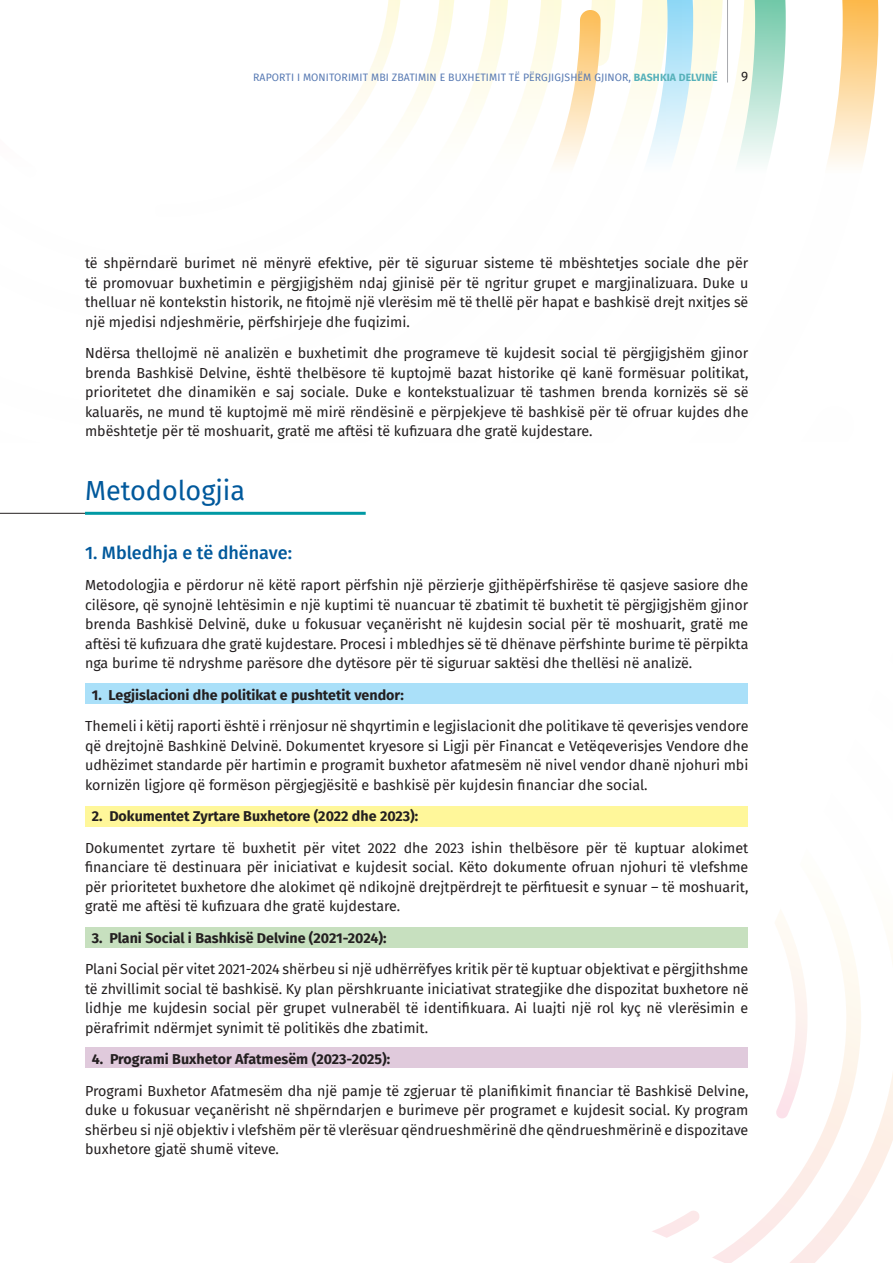
<style>
.page{position:relative;width:893px;height:1263px;background:#fff}
.page>*{position:absolute;margin:0;border:0;box-sizing:border-box;transform-origin:0 0}
.tit_1_ok{font:27px "Fira Sans";color:#01599c}
.tit_2_ok{font:500 18px "Fira Sans";color:#01599c}
.t1{font:14.25px/19.5px "Fira Sans";color:#231f20;text-align:justify}
.List_Paragraph{font:700 14.25px "Fira Sans";color:#231f20}
.t2{font:13.5px "Fira Sans";color:#231f20}
.t3{font:10.5px "Fira Sans";letter-spacing:.01em;color:#587ab3}
.s1{font-weight:700;color:#56b1ba}
</style>
<div class="page">
<svg style="left:827px;top:0;width:51px;height:165px"></svg>
<svg style="left:693px;top:0;width:93px;height:163px"></svg>
<svg style="left:438px;top:0;width:255px;height:160px"></svg>
<svg style="left:346px;top:10px;width:255px;height:155px"></svg>
<hr style="left:727px;top:0;width:1px;height:83px;background:#a8a9ad">
<svg style="left:712px;top:937px;width:181px;height:326px"></svg>
<svg style="left:700px;top:826px;width:140px;height:293px"></svg>
<svg style="left:642px;top:826px;width:58px;height:412px"></svg>
<svg style="left:867px;top:937px;width:26px;height:117px"></svg>
<div style="left:85px;top:683px;width:663px;height:20px;background:#aae0f9"></div>
<div style="left:85px;top:806px;width:663px;height:20px;background:#fff79a"></div>
<div style="left:85px;top:927px;width:663px;height:21px;background:#c7e0bf"></div>
<div style="left:85px;top:1047px;width:663px;height:21px;background:#e0cadc"></div>
<hr style="left:0;top:513px;width:306px;height:1px;background:#231f20">
<hr style="left:85px;top:512px;width:281px;height:3px;background:#0099a4">
<p class="t3" style="left:253px;top:70px;width:466px">RAPORTI I MONITORIMIT MBI ZBATIMIN E BUXHETIMIT TË PËRGJIGJSHËM GJINOR, <span class="s1">BASHKIA DELVINË</span></p>
<p class="t2" style="left:741px;top:66px;width:9px">9</p>
<p class="t1" style="left:85px;top:253px;width:665px">të shpërndarë burimet në mënyrë efektive, për të siguruar sisteme të mbështetjes sociale dhe për të promovuar buxhetimin e përgjigjshëm ndaj gjinisë për të ngritur grupet e margjinalizuara. Duke u thelluar në kontekstin historik, ne fitojmë një vlerësim më të thellë për hapat e bashkisë drejt nxitjes së një mjedisi ndjeshmërie, përfshirjeje dhe fuqizimi.</p>
<p class="t1" style="left:85px;top:343px;width:665px">Ndërsa thellojmë në analizën e buxhetimit dhe programeve të kujdesit social të përgjigjshëm gjinor brenda Bashkisë Delvine, është thelbësore të kuptojmë bazat historike që kanë formësuar politikat, prioritetet dhe dinamikën e saj sociale. Duke e kontekstualizuar të tashmen brenda kornizës së së kaluarës, ne mund të kuptojmë më mirë rëndësinë e përpjekjeve të bashkisë për të ofruar kujdes dhe mbështetje për të moshuarit, gratë me aftësi të kufizuara dhe gratë kujdestare.</p>
<p class="tit_1_ok" style="left:85px;top:470px;width:162px">Metodologjia</p>
<p class="tit_2_ok" style="left:85px;top:538px;width:208px">1. Mbledhja e të dhënave:</p>
<p class="t1" style="left:85px;top:575px;width:665px">Metodologjia e përdorur në këtë raport përfshin një përzierje gjithëpërfshirëse të qasjeve sasiore dhe cilësore, që synojnë lehtësimin e një kuptimi të nuancuar të zbatimit të buxhetit të përgjigjshëm gjinor brenda Bashkisë Delvinë, duke u fokusuar veçanërisht në kujdesin social për të moshuarit, gratë me aftësi të kufizuara dhe gratë kujdestare. Procesi i mbledhjes së të dhënave përfshinte burime të përpikta nga burime të ndryshme parësore dhe dytësore për të siguruar saktësi dhe thellësi në analizë.</p>
<p class="List_Paragraph" style="left:92px;top:682px;width:314px">1. Legjislacioni dhe politikat e pushtetit vendor:</p>
<p class="t1" style="left:85px;top:716px;width:665px">Themeli i këtij raporti është i rrënjosur në shqyrtimin e legjislacionit dhe politikave të qeverisjes vendore që drejtojnë Bashkinë Delvinë. Dokumentet kryesore si Ligji për Financat e Vetëqeverisjes Vendore dhe udhëzimet standarde për hartimin e programit buxhetor afatmesëm në nivel vendor dhanë njohuri mbi kornizën ligjore që formëson përgjegjësitë e bashkisë për kujdesin financiar dhe social.</p>
<p class="List_Paragraph" style="left:92px;top:804px;width:328px">2. Dokumentet Zyrtare Buxhetore (2022 dhe 2023):</p>
<p class="t1" style="left:85px;top:837px;width:665px">Dokumentet zyrtare të buxhetit për vitet 2022 dhe 2023 ishin thelbësore për të kuptuar alokimet financiare të destinuara për iniciativat e kujdesit social. Këto dokumente ofruan njohuri të vlefshme për prioritetet buxhetore dhe alokimet që ndikojnë drejtpërdrejt te përfituesit e synuar – të moshuarit, gratë me aftësi të kufizuara dhe gratë kujdestare.</p>
<p class="List_Paragraph" style="left:92px;top:925px;width:296px">3. Plani Social i Bashkisë Delvine (2021-2024):</p>
<p class="t1" style="left:85px;top:959px;width:665px">Plani Social për vitet 2021-2024 shërbeu si një udhërrëfyes kritik për të kuptuar objektivat e përgjithshme të zhvillimit social të bashkisë. Ky plan përshkruante iniciativat strategjike dhe dispozitat buxhetore në lidhje me kujdesin social për grupet vulnerabël të identifikuara. Ai luajti një rol kyç në vlerësimin e përafrimit ndërmjet synimit të politikës dhe zbatimit.</p>
<p class="List_Paragraph" style="left:92px;top:1047px;width:300px">4. Programi Buxhetor Afatmesëm (2023-2025):</p>
<p class="t1" style="left:85px;top:1080px;width:665px">Programi Buxhetor Afatmesëm dha një pamje të zgjeruar të planifikimit financiar të Bashkisë Delvine, duke u fokusuar veçanërisht në shpërndarjen e burimeve për programet e kujdesit social. Ky program shërbeu si një objektiv i vlefshëm për të vlerësuar qëndrueshmërinë dhe qëndrueshmërinë e dispozitave buxhetore gjatë shumë viteve.</p>
</div>
